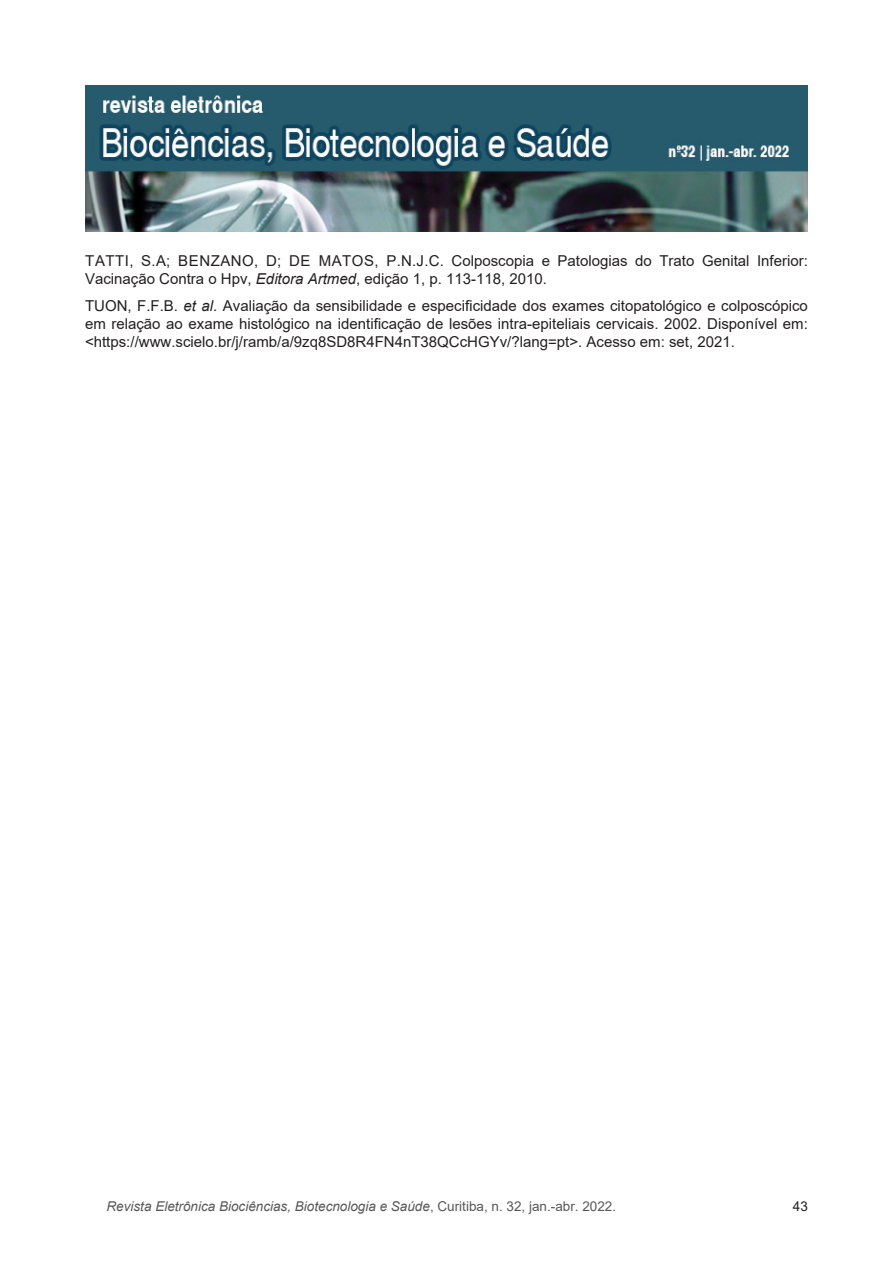
<style>
.page{position:relative;width:893px;height:1263px;background:#fff}
.page>*{position:absolute;margin:0;border:0;box-sizing:border-box;transform-origin:0 0}
.bio_biblio{font:15px/18px "Arial";color:#231f20}
.t1{font:italic 13.5px "Arial";color:#57585a}
.t2{font:13.5px "Arial";color:#231f20}
.s1{font-style:italic}
.s2{font-style:normal}
</style>
<div class="page">
<img style="left:85px;top:85px;width:723px;height:146px">
<p class="bio_biblio" style="left:85px;top:252px;width:724px">TATTI, S.A; BENZANO, D; DE MATOS, P.N.J.C. Colposcopia e Patologias do Trato Genital Inferior:<br>Vacinação Contra o Hpv, <span class="s1">Editora Artmed</span>, edição 1, p. 113-118, 2010.</p>
<p class="bio_biblio" style="left:85px;top:296px;width:724px;text-align:justify">TUON, F.F.B. <span class="s1">et al</span>. Avaliação da sensibilidade e especificidade dos exames citopatológico e colposcópico em relação ao exame histológico na identificação de lesões intra-epiteliais cervicais. 2002. Disponível em: &lt;https://www.scielo.br/j/ramb/a/9zq8SD8R4FN4nT38QCcHGYv/?lang=pt&gt;. Acesso em: set, 2021.</p>
<p class="t1" style="left:107px;top:1197px;width:511px">Revista Eletrônica Biociências, Biotecnologia e Saúde<span class="s2">, Curitiba, n. 32, jan.-abr. 2022.</span></p>
<p class="t2" style="left:793px;top:1197px;width:17px">43</p>
</div>
